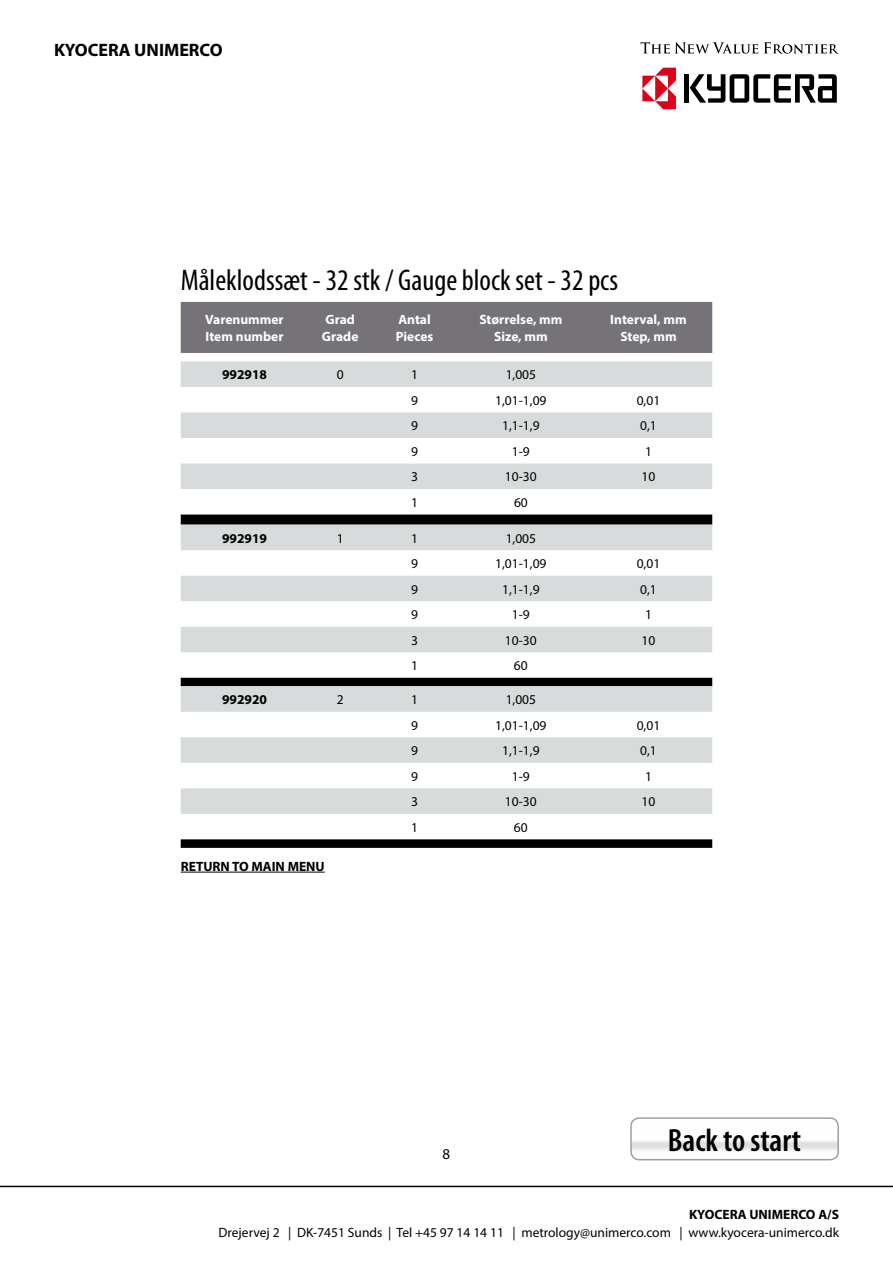
<style>
.page{position:relative;width:893px;height:1263px;background:#fff}
.page>*{position:absolute;margin:0;border:0;box-sizing:border-box;transform-origin:0 0}
.t1{font:600 condensed 32.25px "Myriad Pro";color:#000}
.t2{font:condensed 30px "Myriad Pro";color:#000}
.t3{font:700 18px "Myriad Pro";color:#000}
.t4{font:15px "Myriad Pro";color:#000}
.t5{font:13.5px "Myriad Pro";color:#000}
.t6{font:700 13.5px "Myriad Pro";color:#fff}
.t7{font:700 13.5px "Myriad Pro";color:#000}
</style>
<div class="page">
<svg style="left:640px;top:42px;width:118px;height:12px"></svg>
<svg style="left:764px;top:42px;width:75px;height:12px"></svg>
<div style="left:684px;top:74px;width:5px;height:29px;background:#000"></div>
<svg style="left:690px;top:74px;width:147px;height:29px"></svg>
<svg style="left:642px;top:68px;width:34px;height:41px"></svg>
<hr style="left:0;top:1186px;width:893px;height:1px;background:#000">
<div style="left:181px;top:302px;width:531px;height:51px;background:#757378"></div>
<svg style="left:181px;top:361px;width:531px;height:128px;fill:#d8dbdc"></svg>
<svg style="left:181px;top:514px;width:531px;height:11px;background:#181818"></svg>
<svg style="left:181px;top:525px;width:531px;height:127px;fill:#d8dbdc"></svg>
<div style="left:181px;top:678px;width:531px;height:8px;background:#000"></div>
<svg style="left:181px;top:686px;width:531px;height:128px;fill:#d8dbdc"></svg>
<svg style="left:181px;top:839px;width:531px;height:9px;background:#0d0d0d"></svg>
<hr style="left:181px;top:872px;width:144px;height:1px;background:#000">
<svg style="left:631px;top:1118px;width:207px;height:42px"></svg>
<div style="left:630px;top:1117px;width:209px;height:43px;border:1px solid #9d9d9c;border-radius:8px"></div>
<h3 class="t3" style="left:54px;top:38px;width:170px">KYOCERA UNIMERCO</h3>
<h2 class="t2" style="left:181px;top:262px;width:439px">Måleklodssæt - 32 stk / Gauge block set - 32 pcs</h2>
<p class="t6" style="left:205px;top:311px;width:80px">Varenummer</p>
<p class="t6" style="left:325px;top:311px;width:31px">Grad</p>
<p class="t6" style="left:398px;top:311px;width:34px">Antal</p>
<p class="t6" style="left:479px;top:311px;width:85px">Størrelse, mm</p>
<p class="t6" style="left:610px;top:311px;width:78px">Interval, mm</p>
<p class="t6" style="left:205px;top:327px;width:80px">Item number</p>
<p class="t6" style="left:322px;top:327px;width:38px">Grade</p>
<p class="t6" style="left:396px;top:327px;width:39px">Pieces</p>
<p class="t6" style="left:494px;top:327px;width:55px">Size, mm</p>
<p class="t6" style="left:620px;top:327px;width:58px">Step, mm</p>
<p class="t7" style="left:222px;top:366px;width:46px">992918</p>
<p class="t5" style="left:337px;top:366px;width:8px">0</p>
<p class="t5" style="left:411px;top:366px;width:8px">1</p>
<p class="t5" style="left:506px;top:366px;width:32px">1,005</p>
<p class="t5" style="left:411px;top:392px;width:8px">9</p>
<p class="t5" style="left:495px;top:392px;width:53px">1,01-1,09</p>
<p class="t5" style="left:637px;top:392px;width:25px">0,01</p>
<p class="t5" style="left:411px;top:417px;width:8px">9</p>
<p class="t5" style="left:502px;top:417px;width:39px">1,1-1,9</p>
<p class="t5" style="left:640px;top:417px;width:18px">0,1</p>
<p class="t5" style="left:411px;top:443px;width:8px">9</p>
<p class="t5" style="left:512px;top:443px;width:19px">1-9</p>
<p class="t5" style="left:645px;top:443px;width:8px">1</p>
<p class="t5" style="left:411px;top:468px;width:8px">3</p>
<p class="t5" style="left:505px;top:468px;width:33px">10-30</p>
<p class="t5" style="left:642px;top:468px;width:15px">10</p>
<p class="t5" style="left:411px;top:494px;width:8px">1</p>
<p class="t5" style="left:514px;top:494px;width:15px">60</p>
<p class="t7" style="left:222px;top:529px;width:46px">992919</p>
<p class="t5" style="left:337px;top:530px;width:8px">1</p>
<p class="t5" style="left:411px;top:530px;width:8px">1</p>
<p class="t5" style="left:506px;top:530px;width:32px">1,005</p>
<p class="t5" style="left:411px;top:555px;width:8px">9</p>
<p class="t5" style="left:495px;top:555px;width:53px">1,01-1,09</p>
<p class="t5" style="left:637px;top:555px;width:25px">0,01</p>
<p class="t5" style="left:411px;top:581px;width:8px">9</p>
<p class="t5" style="left:502px;top:581px;width:39px">1,1-1,9</p>
<p class="t5" style="left:640px;top:581px;width:18px">0,1</p>
<p class="t5" style="left:411px;top:606px;width:8px">9</p>
<p class="t5" style="left:512px;top:606px;width:19px">1-9</p>
<p class="t5" style="left:645px;top:606px;width:8px">1</p>
<p class="t5" style="left:411px;top:632px;width:8px">3</p>
<p class="t5" style="left:505px;top:632px;width:33px">10-30</p>
<p class="t5" style="left:641px;top:632px;width:15px">10</p>
<p class="t5" style="left:411px;top:657px;width:8px">1</p>
<p class="t5" style="left:514px;top:657px;width:15px">60</p>
<p class="t7" style="left:222px;top:691px;width:46px">992920</p>
<p class="t5" style="left:337px;top:691px;width:8px">2</p>
<p class="t5" style="left:411px;top:691px;width:8px">1</p>
<p class="t5" style="left:506px;top:691px;width:32px">1,005</p>
<p class="t5" style="left:411px;top:717px;width:8px">9</p>
<p class="t5" style="left:495px;top:717px;width:53px">1,01-1,09</p>
<p class="t5" style="left:637px;top:717px;width:25px">0,01</p>
<p class="t5" style="left:411px;top:742px;width:8px">9</p>
<p class="t5" style="left:502px;top:742px;width:39px">1,1-1,9</p>
<p class="t5" style="left:640px;top:742px;width:18px">0,1</p>
<p class="t5" style="left:411px;top:768px;width:8px">9</p>
<p class="t5" style="left:512px;top:768px;width:19px">1-9</p>
<p class="t5" style="left:645px;top:768px;width:8px">1</p>
<p class="t5" style="left:411px;top:793px;width:8px">3</p>
<p class="t5" style="left:505px;top:793px;width:33px">10-30</p>
<p class="t5" style="left:641px;top:793px;width:15px">10</p>
<p class="t5" style="left:411px;top:819px;width:8px">1</p>
<p class="t5" style="left:514px;top:819px;width:15px">60</p>
<p class="t7" style="left:181px;top:857px;width:146px">RETURN TO MAIN MENU</p>
<p class="t4" style="left:443px;top:1145px;width:9px">8</p>
<h1 class="t1" style="left:668px;top:1120px;width:135px">Back to start</h1>
<p class="t7" style="left:689px;top:1206px;width:151px">KYOCERA UNIMERCO A/S</p>
<p class="t5" style="left:219px;top:1224px;width:622px">Drejervej 2 | DK-7451 Sunds | Tel +45 97 14 14 11 | metrology@unimerco.com | www.kyocera-unimerco.dk</p>
</div>
